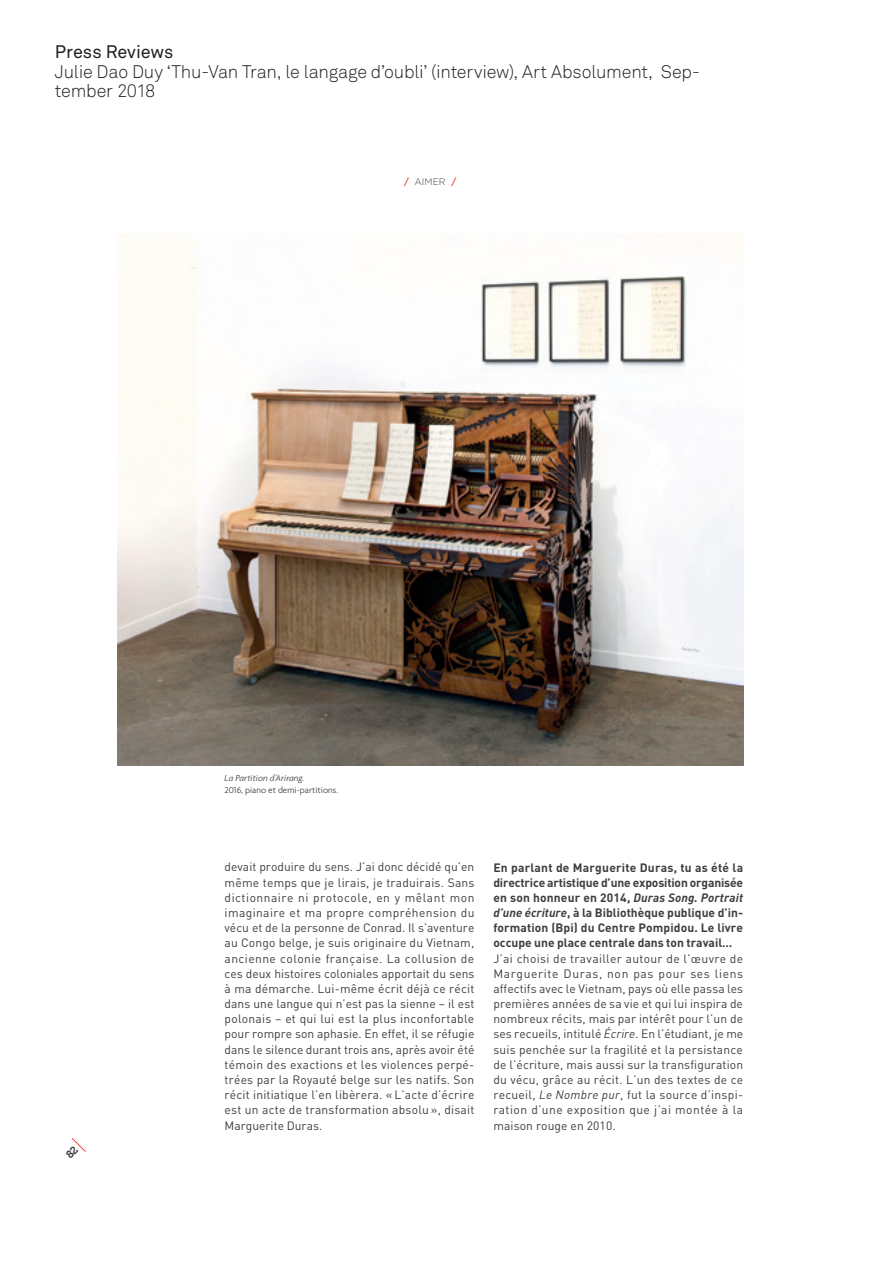
<style>
.page{position:relative;width:893px;height:1263px;background:#fff}
.page>*{position:absolute;margin:0;border:0;box-sizing:border-box;transform-origin:0 0}
.t1{font:18px/19.4px "Akkurat Light Pro";letter-spacing:-.015em;color:#231f20}
.t2{font:18px "Akkurat Pro";letter-spacing:-.005em;color:#231f20}
.t3{font:12px/15.1px "DIN";letter-spacing:.015em;color:#3e3e3f;text-align:justify}
.t4{font:700 12px/15.1px "DIN";color:#3e3e3f;text-align:justify}
.t5{font:300 9.3px "Agenda";color:#3e3e3f}
.t6{font:italic 300 9.3px "Agenda";color:#3e3e3f}
.t7{font:300 9.3px "Gotham";color:#3e3e3f}
.s1{font-weight:500;color:#ef3e22}
.s2{font-style:italic}
</style>
<div class="page">
<img style="left:117px;top:261px;width:626px;height:504px">
<svg style="left:72px;top:1138px;width:14px;height:14px"></svg>
<h1 class="t2" style="left:55px;top:42px;width:120px">Press Reviews</h1>
<h1 class="t1" style="left:55px;top:62px;width:646px">Julie Dao Duy ‘Thu-Van Tran, le langage d’oubli’ (interview), Art Absolument, Sep&shy;tember 2018</h1>
<p class="t7" style="left:404px;top:175px;width:54px"><span class="s1">/</span> AIMER <span class="s1">/</span></p>
<p class="t6" style="left:225px;top:773px;width:81px">La Partition d’Arirang.</p>
<p class="t5" style="left:225px;top:784px;width:115px">2016, piano et demi-partitions.</p>
<p class="t3" style="left:225px;top:859px;width:251px">devait produire du sens. J’ai donc décidé qu’en même temps que je lirais, je traduirais. Sans dictionnaire ni protocole, en y mêlant mon imaginaire et ma propre compréhension du vécu et de la personne de Conrad. Il s’aventure au Congo belge, je suis originaire du Vietnam, ancienne colonie française. La collusion de ces deux histoires coloniales apportait du sens à ma démarche. Lui-même écrit déjà ce récit dans une langue qui n’est pas la sienne – il est polonais – et qui lui est la plus inconfortable pour rompre son aphasie. En effet, il se réfugie dans le silence durant trois ans, après avoir été témoin des exactions et les violences perpé&shy;trées par la Royauté belge sur les natifs. Son récit initiatique l’en libèrera. « L’acte d’écrire est un acte de transformation absolu », disait Marguerite Duras.</p>
<p class="t4" style="left:493px;top:859px;width:251px">En parlant de Marguerite Duras, tu as été la directrice artistique d’une exposition organisée en son honneur en 2014, <span class="s2">Duras Song. Portrait d’une écriture</span>, à la Bibliothèque publique d’in&shy;formation (Bpi) du Centre Pompidou. Le livre occupe une place centrale dans ton travail…</p>
<p class="t3" style="left:493px;top:950px;width:251px">J’ai choisi de travailler autour de l’œuvre de Marguerite Duras, non pas pour ses liens affectifs avec le Vietnam, pays où elle passa les premières années de sa vie et qui lui inspira de nombreux récits, mais par intérêt pour l’un de ses recueils, intitulé <span class="s2">Écrire</span>. En l’étudiant, je me suis penchée sur la fragilité et la persistance de l’écriture, mais aussi sur la transfiguration du vécu, grâce au récit. L’un des textes de ce recueil, <span class="s2">Le Nombre pur</span>, fut la source d’inspi&shy;ration d’une exposition que j’ai montée à la maison rouge en 2010.</p>
</div>
